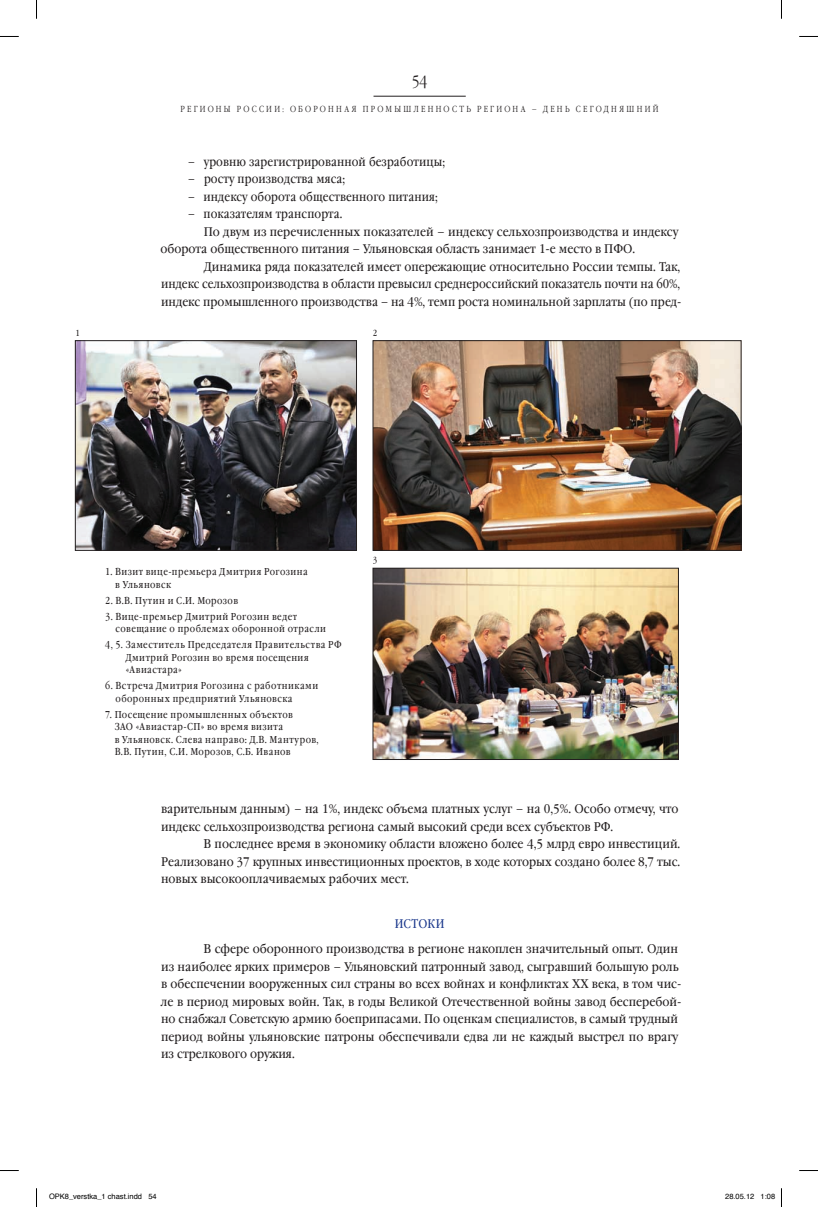
<style>
.page{position:relative;width:818px;height:1207px;background:#fff}
.page>*{position:absolute;margin:0;border:0;box-sizing:border-box;transform-origin:0 0}
.t1{font:300 16.25px "Garamond Narrow C";color:#231f20}
.t2{font:12.5px/17.5px "Garamond Book Narrow C";color:#231f20;text-align:justify;scale:1.05 1}
.t3{font:12.5px/17.5px "Garamond Book Narrow C";color:#231f20;scale:1.04 1}
.t4{font:12.5px "Garamond Book Narrow C";color:#231f20}
.t5{font:12.5px "Garamond Book Narrow C";color:#1b388c}
.t6{font:10px/12.5px "Garamond Book Narrow C";letter-spacing:.045em;color:#231f20}
.t7{font:300 8.75px "Garamond Narrow C";color:#231f20}
.t8{font:8.75px "Garamond Book Narrow C";color:#231f20}
.t9{font:7.5px "Helvetica";color:#000}
</style>
<div class="page">
<img style="left:77px;top:342px;width:277px;height:206px">
<div style="left:75px;top:340px;width:281px;height:210px;border:1px solid #231f20"></div>
<img style="left:374px;top:342px;width:364px;height:206px">
<div style="left:372px;top:340px;width:368px;height:210px;border:1px solid #231f20"></div>
<img style="left:374px;top:570px;width:302px;height:188px">
<div style="left:372px;top:568px;width:306px;height:192px;border:1px solid #231f20"></div>
<hr style="left:373px;top:96px;width:92px;height:1px;background:#231f20">
<svg style="left:0;top:36px;width:19px;height:1px"></svg>
<svg style="left:799px;top:36px;width:18px;height:1px"></svg>
<svg style="left:0;top:1170px;width:19px;height:1px"></svg>
<svg style="left:799px;top:1170px;width:18px;height:1px"></svg>
<svg style="left:36px;top:0;width:1px;height:19px"></svg>
<svg style="left:36px;top:1188px;width:1px;height:19px"></svg>
<h1 class="t1" style="left:411px;top:73px;width:17px">54</h1>
<p class="t7" style="left:180px;top:104px;width:15px">Регионы</p>
<p class="t7" style="left:237px;top:104px;width:15px">Р оссии</p>
<p class="t7" style="left:282px;top:104px;width:16px">: оборонная</p>
<p class="t7" style="left:362px;top:104px;width:9px">промышленность</p>
<p class="t7" style="left:477px;top:104px;width:8px">региона</p>
<p class="t7" style="left:531px;top:104px;width:26px">– День</p>
<p class="t7" style="left:575px;top:104px;width:9px">сегодняшний</p>
<p class="t4" style="left:188px;top:155px;width:258px">– уровню зарегистрированной безработицы;</p>
<p class="t4" style="left:188px;top:172px;width:159px">– росту производства мяса;</p>
<p class="t4" style="left:188px;top:190px;width:251px">– индексу оборота общественного питания;</p>
<p class="t4" style="left:188px;top:207px;width:156px">– показателям транспорта.</p>
<p class="t3" style="left:204px;top:223px;width:457px">По двум из перечисленных показателей – индексу сельхозпроизводства и индексу</p>
<p class="t3" style="left:160px;top:241px;width:457px">оборота общественного питания – Ульяновская область занимает 1-е место в ПФО.</p>
<p class="t3" style="left:204px;top:258px;width:459px">Динамика ряда показателей имеет опережающие относительно России темпы. Так,</p>
<p class="t4" style="left:161px;top:277px;width:520px">индекс сельхозпроизводства в области превысил среднероссийский показатель почти на 60%,</p>
<p class="t4" style="left:161px;top:295px;width:521px">индекс промышленного производства – на 4%, темп роста номинальной зарплаты (по пред-</p>
<p class="t8" style="left:75px;top:328px;width:6px">1</p>
<p class="t8" style="left:372px;top:328px;width:6px">2</p>
<p class="t6" style="left:115px;top:566px;width:194px;text-indent:-10px">1. Визит вице-премьера Дмитрия Рогозина в Ульяновск</p>
<p class="t6" style="left:105px;top:594px;width:134px">2. В.В. Путин и С.И. Морозов</p>
<p class="t6" style="left:115px;top:610px;width:212px;text-indent:-10px">3. Вице-премьер Дмитрий Рогозин ведет совещание о проблемах оборонной отрасли</p>
<p class="t6" style="left:126px;top:639px;width:217px;text-indent:-21px">4, 5. Заместитель Председателя Правительства РФ<br>Дмитрий Рогозин во время посещения «Авиастара»</p>
<p class="t6" style="left:115px;top:680px;width:204px;text-indent:-10px">6. Встреча Дмитрия Рогозина с работниками оборонных предприятий Ульяновска</p>
<p class="t6" style="left:115px;top:708px;width:205px;text-indent:-9px">7. Посещение промышленных объектов<br>ЗАО «Авиастар-СП» во время визита<br>в Ульяновск. Слева направо: Д.В. Мантуров, В.В. Путин, С.И. Морозов, С.Б. Иванов</p>
<p class="t8" style="left:372px;top:555px;width:6px">3</p>
<p class="t3" style="left:161px;top:801px;width:499px">варительным данным) – на 1%, индекс объема платных услуг – на 0,5%. Особо отмечу, что индекс сельхозпроизводства региона самый высокий среди всех субъектов РФ.</p>
<p class="t2" style="left:161px;top:836px;width:495px;text-indent:42px">В последнее время в экономику области вложено более 4,5 млрд евро инвестиций.<br>Реализовано 37 крупных инвестиционных проектов, в ходе которых создано более 8,7 тыс. новых высокооплачиваемых рабочих мест.</p>
<p class="t5" style="left:394px;top:916px;width:18px">Истоки</p>
<p class="t2" style="left:161px;top:941px;width:497px;text-align:left;text-indent:43px">В сфере оборонного производства в регионе накоплен значительный опыт. Один из наиболее ярких примеров – Ульяновский патронный завод, сыгравший большую роль в обеспечении вооруженных сил страны во всех войнах и конфликтах XX века, в том чис&shy;ле в период мировых войн. Так, в годы Великой Отечественной войны завод бесперебой&shy;но снабжал Советскую армию боеприпасами. По оценкам специалистов, в самый трудный период войны ульяновские патроны обеспечивали едва ли не каждый выстрел по врагу из стрелкового оружия.</p>
<p class="t9" style="left:49px;top:1191px;width:109px">OPK8_verstka_1 chast.indd 54</p>
<p class="t9" style="left:724px;top:1191px;width:52px">28.05.12 1:08</p>
</div>
